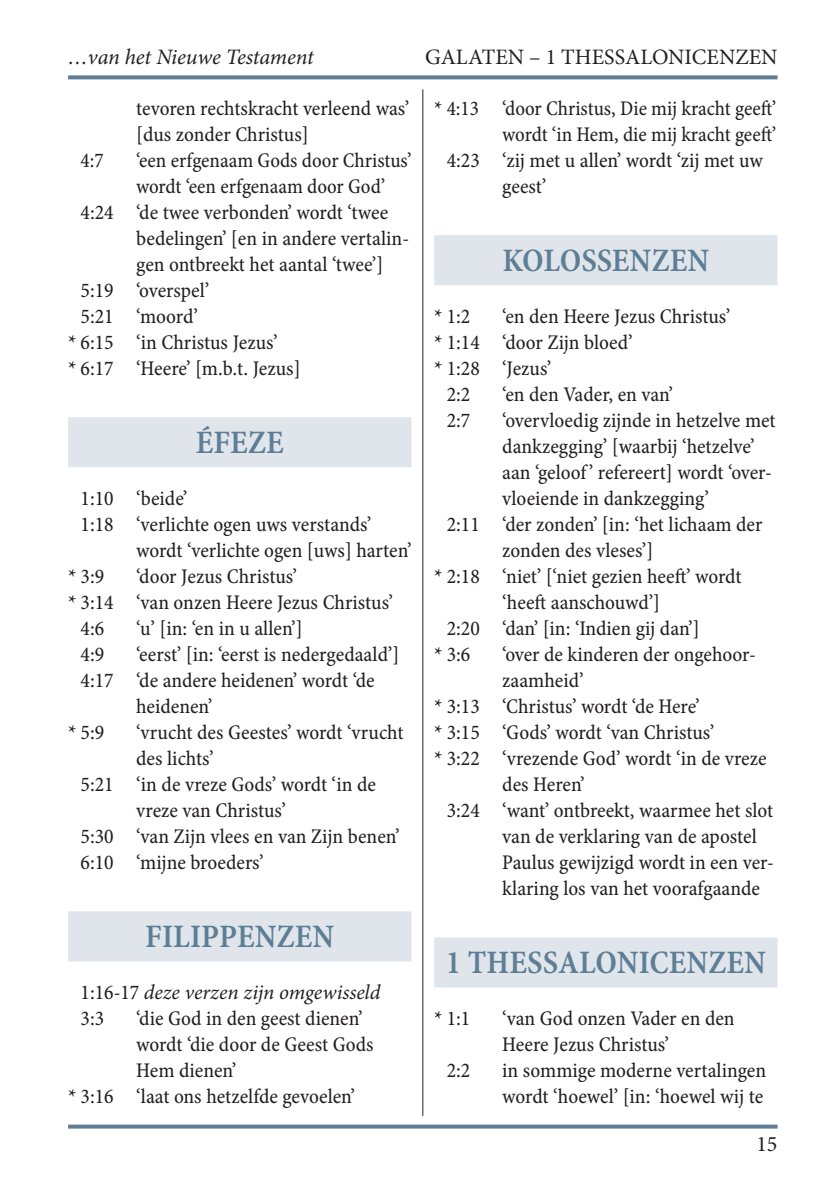
<style>
.page{position:relative;width:840px;height:1191px;background:#fff}
.page>*{position:absolute;margin:0;border:0;box-sizing:border-box;transform-origin:0 0}
.t1{font:33px "Minion Pro Semibold Cn Capt";color:#5d7e95}
.t2{font:22px "Minion Pro";color:#231f20}
.t3{font:italic 22px "Minion Pro";letter-spacing:-.01em;color:#231f20}
.t4{font:21px/26px "Minion Pro Cn Capt";color:#231f20}
.t5{font:italic 21px "Minion Pro";color:#231f20}
.s1{font-family:"Minion Pro Cn Capt";font-style:normal}
</style>
<div class="page">
<svg style="left:68px;top:75px;width:709px;height:4px;background:#6c8a9f"></svg>
<svg style="left:68px;top:1124px;width:709px;height:4px;background:#7591a5"></svg>
<hr style="left:422px;top:89px;width:1px;height:1026px;background:#231f20">
<div style="left:68px;top:417px;width:343px;height:50px;background:#dfe5ea"></div>
<div style="left:68px;top:911px;width:343px;height:50px;background:#dfe5ea"></div>
<div style="left:434px;top:235px;width:343px;height:50px;background:#dfe5ea"></div>
<div style="left:434px;top:937px;width:343px;height:50px;background:#dfe5ea"></div>
<p class="t3" style="left:68px;top:42px;width:247px">…van het Nieuwe Testament</p>
<p class="t4" style="left:136px;top:96px;width:274px">tevoren rechtskracht verleend was’ [dus zonder Christus]</p>
<p class="t4" style="left:81px;top:148px;width:25px">4:7</p>
<p class="t4" style="left:136px;top:148px;width:277px">‘een erfgenaam Gods door Christus’</p>
<p class="t4" style="left:136px;top:174px;width:250px">wordt ‘een erfgenaam door God’</p>
<p class="t4" style="left:81px;top:200px;width:309px">4:24 ‘de twee verbonden’ wordt ‘twee</p>
<p class="t4" style="left:136px;top:226px;width:274px">bedelingen’ [en in andere vertalin-</p>
<p class="t4" style="left:136px;top:252px;width:248px">gen ontbreekt het aantal ‘twee’]</p>
<p class="t4" style="left:81px;top:278px;width:130px">5:19 ‘overspel’</p>
<p class="t4" style="left:81px;top:304px;width:119px">5:21 ‘moord’</p>
<p class="t4" style="left:68px;top:330px;width:211px">* 6:15 ‘in Christus Jezus’</p>
<p class="t4" style="left:68px;top:356px;width:234px">* 6:17 ‘Heere’ [m.b.t. Jezus]</p>
<h1 class="t1" style="left:196px;top:420px;width:89px">ÉFEZE</h1>
<p class="t4" style="left:81px;top:486px;width:108px">1:10 ‘beide’</p>
<p class="t4" style="left:81px;top:512px;width:292px">1:18 ‘verlichte ogen uws verstands’</p>
<p class="t4" style="left:136px;top:538px;width:276px">wordt ‘verlichte ogen [uws] harten’</p>
<p class="t4" style="left:68px;top:564px;width:38px">* 3:9</p>
<p class="t4" style="left:136px;top:564px;width:162px">‘door Jezus Christus’</p>
<p class="t4" style="left:68px;top:590px;width:326px">* 3:14 ‘van onzen Heere Jezus Christus’</p>
<p class="t4" style="left:81px;top:616px;width:25px">4:6</p>
<p class="t4" style="left:136px;top:616px;width:168px">‘u’ [in: ‘en in u allen’]</p>
<p class="t4" style="left:81px;top:642px;width:25px">4:9</p>
<p class="t4" style="left:136px;top:642px;width:264px">‘eerst’ [in: ‘eerst is nedergedaald’]</p>
<p class="t4" style="left:81px;top:668px;width:295px">4:17 ‘de andere heidenen’ wordt ‘de</p>
<p class="t4" style="left:136px;top:694px;width:78px">heidenen’</p>
<p class="t4" style="left:68px;top:720px;width:38px">* 5:9</p>
<p class="t4" style="left:136px;top:720px;width:269px">‘vrucht des Geestes’ wordt ‘vrucht</p>
<p class="t4" style="left:136px;top:746px;width:79px">des lichts’</p>
<p class="t4" style="left:81px;top:772px;width:297px">5:21 ‘in de vreze Gods’ wordt ‘in de</p>
<p class="t4" style="left:136px;top:798px;width:151px">vreze van Christus’</p>
<p class="t4" style="left:81px;top:824px;width:320px">5:30 ‘van Zijn vlees en van Zijn benen’</p>
<p class="t4" style="left:81px;top:850px;width:184px">6:10 ‘mijne broeders’</p>
<h1 class="t1" style="left:145px;top:914px;width:190px">FILIPPENZEN</h1>
<p class="t5" style="left:81px;top:978px;width:301px"><span class="s1">1:16-17</span> deze verzen zijn omgewisseld</p>
<p class="t4" style="left:81px;top:1006px;width:25px">3:3</p>
<p class="t4" style="left:136px;top:1006px;width:228px">‘die God in den geest dienen’</p>
<p class="t4" style="left:136px;top:1032px;width:239px">wordt ‘die door de Geest Gods</p>
<p class="t4" style="left:136px;top:1058px;width:101px">Hem dienen’</p>
<p class="t4" style="left:68px;top:1084px;width:288px">* 3:16 ‘laat ons hetzelfde gevoelen’</p>
<p class="t2" style="left:425px;top:42px;width:354px">GALATEN – 1 THESSALONICENZEN</p>
<p class="t4" style="left:434px;top:96px;width:343px">* 4:13 ‘door Christus, Die mij kracht geeft’</p>
<p class="t4" style="left:502px;top:122px;width:275px">wordt ‘in Hem, die mij kracht geeft’</p>
<p class="t4" style="left:446px;top:148px;width:318px">4:23 ‘zij met u allen’ wordt ‘zij met uw</p>
<p class="t4" style="left:502px;top:174px;width:45px">geest’</p>
<h1 class="t1" style="left:502px;top:238px;width:208px">KOLOSSENZEN</h1>
<p class="t4" style="left:434px;top:304px;width:38px">* 1:2</p>
<p class="t4" style="left:502px;top:304px;width:229px">‘en den Heere Jezus Christus’</p>
<p class="t4" style="left:434px;top:330px;width:200px">* 1:14 ‘door Zijn bloed’</p>
<p class="t4" style="left:434px;top:356px;width:119px">* 1:28 ‘Jezus’</p>
<p class="t4" style="left:446px;top:382px;width:25px">2:2</p>
<p class="t4" style="left:502px;top:382px;width:172px">‘en den Vader, en van’</p>
<p class="t4" style="left:446px;top:408px;width:25px">2:7</p>
<p class="t4" style="left:502px;top:408px;width:275px">‘overvloedig zijnde in hetzelve met</p>
<p class="t4" style="left:502px;top:434px;width:254px">dankzegging’ [waarbij ‘hetzelve’</p>
<p class="t4" style="left:502px;top:460px;width:271px">aan ‘geloof ’ refereert] wordt ‘over-</p>
<p class="t4" style="left:502px;top:486px;width:208px">vloeiende in dankzegging’</p>
<p class="t4" style="left:446px;top:512px;width:317px">2:11 ‘der zonden’ [in: ‘het lichaam der</p>
<p class="t4" style="left:502px;top:538px;width:152px">zonden des vleses’]</p>
<p class="t4" style="left:434px;top:564px;width:308px">* 2:18 ‘niet’ [‘niet gezien heeft’ wordt</p>
<p class="t4" style="left:502px;top:590px;width:159px">‘heeft aanschouwd’]</p>
<p class="t4" style="left:446px;top:616px;width:254px">2:20 ‘dan’ [in: ‘Indien gij dan’]</p>
<p class="t4" style="left:434px;top:642px;width:38px">* 3:6</p>
<p class="t4" style="left:502px;top:642px;width:255px">‘over de kinderen der ongehoor-</p>
<p class="t4" style="left:502px;top:668px;width:83px">zaamheid’</p>
<p class="t4" style="left:434px;top:694px;width:267px">* 3:13 ‘Christus’ wordt ‘de Here’</p>
<p class="t4" style="left:434px;top:720px;width:281px">* 3:15 ‘Gods’ wordt ‘van Christus’</p>
<p class="t4" style="left:434px;top:746px;width:334px">* 3:22 ‘vrezende God’ wordt ‘in de vreze</p>
<p class="t4" style="left:502px;top:772px;width:84px">des Heren’</p>
<p class="t4" style="left:446px;top:798px;width:328px">3:24 ‘want’ ontbreekt, waarmee het slot</p>
<p class="t4" style="left:502px;top:824px;width:256px">van de verklaring van de apostel</p>
<p class="t4" style="left:502px;top:850px;width:273px">Paulus gewijzigd wordt in een ver-</p>
<p class="t4" style="left:502px;top:876px;width:259px">klaring los van het voorafgaande</p>
<h1 class="t1" style="left:445px;top:940px;width:321px">1 THESSALONICENZEN</h1>
<p class="t4" style="left:434px;top:1006px;width:38px">* 1:1</p>
<p class="t4" style="left:502px;top:1006px;width:234px">‘van God onzen Vader en den<br>Heere Jezus Christus’</p>
<p class="t4" style="left:446px;top:1058px;width:25px">2:2</p>
<p class="t4" style="left:502px;top:1058px;width:265px">in sommige moderne vertalingen wordt ‘hoewel’ [in: ‘hoewel wij te</p>
<p class="t2" style="left:756px;top:1129px;width:23px">15</p>
</div>
